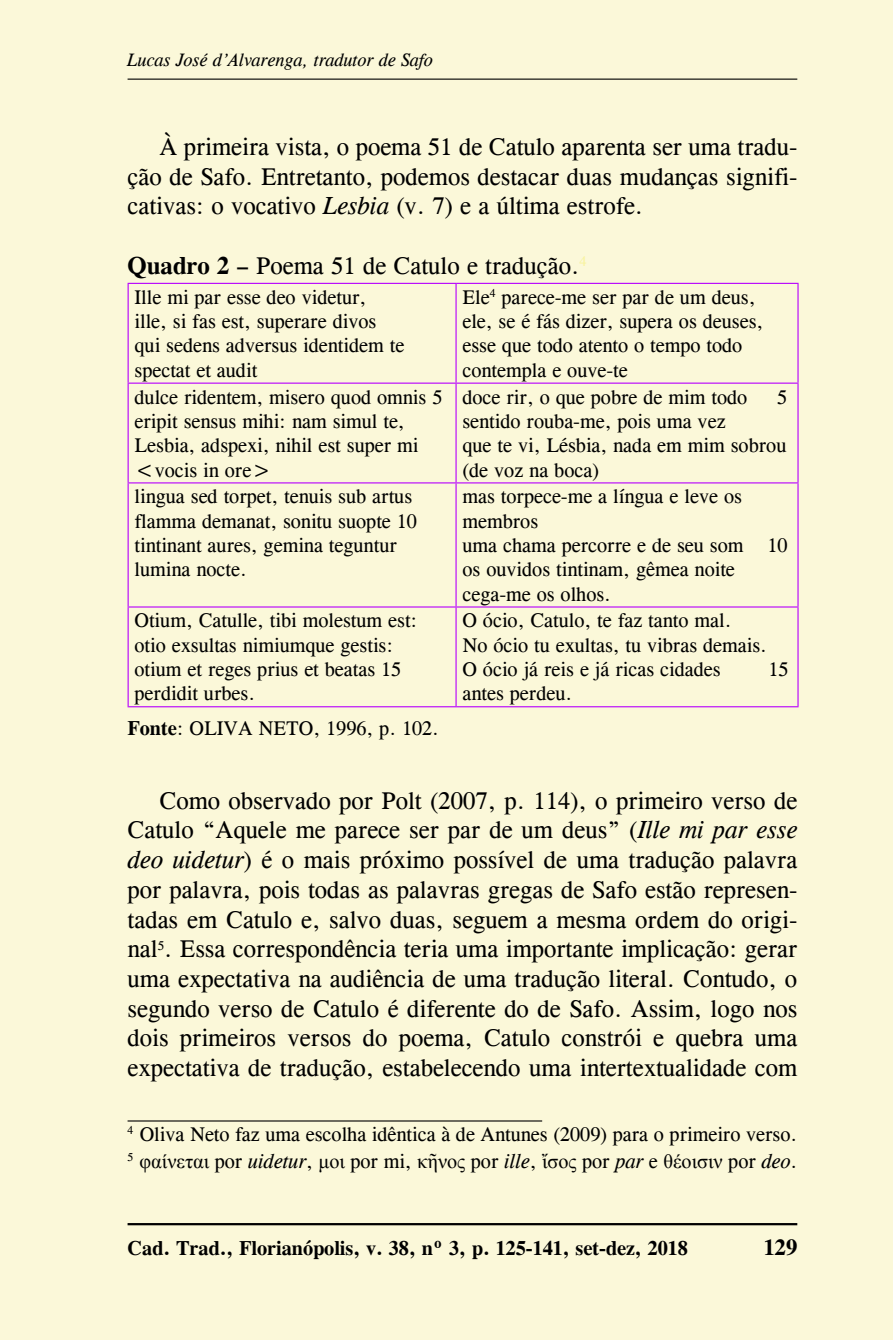
<style>
.page{position:relative;width:893px;height:1340px;background:#fff}
.page>*{position:absolute;margin:0;border:0;box-sizing:border-box;transform-origin:0 0}
.t1{font:24.75px/29.7px "CG Times";color:#000;text-align:justify}
.t2{font:700 22.5px "CG Times";color:#000}
.t3{font:20.25px/24.3px "CG Times";color:#000}
.t4{font:20.25px "Times New Roman";color:#000}
.t5{font:700 20.25px "CG Times";color:#000}
.t6{font:italic 18px "CG Times";color:#000}
.s1{font-style:italic}
.s2{font-weight:700}
.s3{font-family:"CG Times"}
.s4{font-family:"CG Times";font-style:italic}
</style>
<div class="page">
<div style="left:0;top:0;width:893px;height:1339px;background:#fbf8d9"></div>
<hr style="left:128px;top:1222px;width:669px;height:3px;background:#000">
<hr style="left:128px;top:79px;width:669px;height:1px;background:#000">
<hr style="left:128px;top:283px;width:328px;height:1px;background:#b600fd">
<hr style="left:128px;top:284px;width:1px;height:98px;background:#b600fd">
<hr style="left:456px;top:283px;width:343px;height:1px;background:#b600fd">
<hr style="left:455px;top:284px;width:2px;height:98px;background:#b600fd">
<hr style="left:797px;top:284px;width:2px;height:98px;background:#b600fd">
<hr style="left:128px;top:382px;width:328px;height:2px;background:#b600fd">
<hr style="left:128px;top:384px;width:1px;height:98px;background:#b600fd">
<hr style="left:456px;top:382px;width:343px;height:2px;background:#b600fd">
<hr style="left:455px;top:384px;width:2px;height:98px;background:#b600fd">
<hr style="left:797px;top:384px;width:2px;height:98px;background:#b600fd">
<hr style="left:128px;top:482px;width:328px;height:1px;background:#b600fd">
<hr style="left:128px;top:483px;width:1px;height:123px;background:#b600fd">
<hr style="left:456px;top:482px;width:343px;height:1px;background:#b600fd">
<hr style="left:455px;top:483px;width:2px;height:123px;background:#b600fd">
<hr style="left:797px;top:483px;width:2px;height:123px;background:#b600fd">
<hr style="left:128px;top:606px;width:328px;height:1px;background:#b600fd">
<hr style="left:128px;top:607px;width:1px;height:99px;background:#b600fd">
<hr style="left:456px;top:606px;width:343px;height:1px;background:#b600fd">
<hr style="left:455px;top:607px;width:2px;height:99px;background:#b600fd">
<hr style="left:797px;top:607px;width:2px;height:99px;background:#b600fd">
<hr style="left:128px;top:706px;width:328px;height:1px;background:#b600fd">
<hr style="left:456px;top:706px;width:343px;height:1px;background:#b600fd">
<hr style="left:128px;top:1120px;width:414px;height:1px;background:#000">
<p class="t6" style="left:128px;top:53px;width:307px">Lucas José d’Alvarenga, tradutor de Safo</p>
<p class="t1" style="left:128px;top:134px;width:671px;text-indent:32px">À primeira vista, o poema 51 de Catulo aparenta ser uma tradu&shy;ção de Safo. Entretanto, podemos destacar duas mudanças signifi&shy;cativas: o vocativo <span class="s1">Lesbia</span> (v. 7) e a última estrofe.</p>
<p class="t1" style="left:128px;top:253px;width:460px"><span class="s2">Quadro 2 –</span> Poema 51 de Catulo e tradução.<sup>4</sup></p>
<p class="t3" style="left:135px;top:287px;width:271px">Ille mi par esse deo videtur,<br>ille, si fas est, superare divos qui sedens adversus identidem te spectat et audit</p>
<p class="t3" style="left:462px;top:287px;width:302px">Ele<sup>4</sup> parece-me ser par de um deus, ele, se é fás dizer, supera os deuses, esse que todo atento o tempo todo contempla e ouve-te</p>
<p class="t3" style="left:135px;top:386px;width:309px">dulce ridentem, misero quod omnis 5 eripit sensus mihi: nam simul te,<br>Lesbia, adspexi, nihil est super mi &lt;vocis in ore&gt;</p>
<p class="t3" style="left:462px;top:386px;width:286px">doce rir, o que pobre de mim todo</p>
<p class="t3" style="left:777px;top:386px;width:12px">5</p>
<p class="t3" style="left:462px;top:411px;width:325px">sentido rouba-me, pois uma vez<br>que te vi, Lésbia, nada em mim sobrou (de voz na boca)</p>
<p class="t3" style="left:135px;top:486px;width:284px">lingua sed torpet, tenuis sub artus flamma demanat, sonitu suopte 10 tintinant aures, gemina teguntur lumina nocte.</p>
<p class="t3" style="left:462px;top:486px;width:327px">mas torpece-me a língua e leve os membros<br>uma chama percorre e de seu som 10 os ouvidos tintinam, gêmea noite cega-me os olhos.</p>
<p class="t3" style="left:135px;top:610px;width:284px">Otium, Catulle, tibi molestum est: otio exsultas nimiumque gestis: otium et reges prius et beatas 15 perdidit urbes.</p>
<p class="t3" style="left:462px;top:610px;width:306px">O ócio, Catulo, te faz tanto mal.<br>No ócio tu exultas, tu vibras demais.<br>O ócio já reis e já ricas cidades</p>
<p class="t3" style="left:768px;top:659px;width:22px">15</p>
<p class="t3" style="left:462px;top:683px;width:111px">antes perdeu.</p>
<p class="t3" style="left:128px;top:718px;width:313px"><span class="s2">Fonte</span>: OLIVA NETO, 1996, p. 102.</p>
<p class="t1" style="left:128px;top:787px;width:671px;text-indent:32px">Como observado por Polt (2007, p. 114), o primeiro verso de Catulo “Aquele me parece ser par de um deus” (<span class="s1">Ille mi par esse deo uidetur</span>) é o mais próximo possível de uma tradução palavra por palavra, pois todas as palavras gregas de Safo estão represen&shy;tadas em Catulo e, salvo duas, seguem a mesma ordem do origi&shy;nal<sup>5</sup>. Essa correspondência teria uma importante implicação: gerar uma expectativa na audiência de uma tradução literal. Contudo, o segundo verso de Catulo é diferente do de Safo. Assim, logo nos dois primeiros versos do poema, Catulo constrói e quebra uma expectativa de tradução, estabelecendo uma intertextualidade com</p>
<p class="t3" style="left:128px;top:1123px;width:671px"><sup>4</sup> Oliva Neto faz uma escolha idêntica à de Antunes (2009) para o primeiro verso.</p>
<p class="t4" style="left:128px;top:1147px;width:671px"><sup>5</sup> φαίνεται <span class="s3">por</span> <span class="s4">uidetur</span><span class="s3">,</span> μοι <span class="s3">por mi,</span> κῆνος <span class="s3">por</span> <span class="s4">ille</span><span class="s3">,</span> ἴσος <span class="s3">por</span> <span class="s4">par</span> <span class="s3">e</span> θέοισιν <span class="s3">por</span> <span class="s4">deo</span><span class="s3">.</span></p>
<p class="t5" style="left:128px;top:1240px;width:562px">Cad. Trad., Florianópolis, v. 38, nº 3, p. 125-141, set-dez, 2018</p>
<p class="t2" style="left:764px;top:1238px;width:35px">129</p>
</div>
